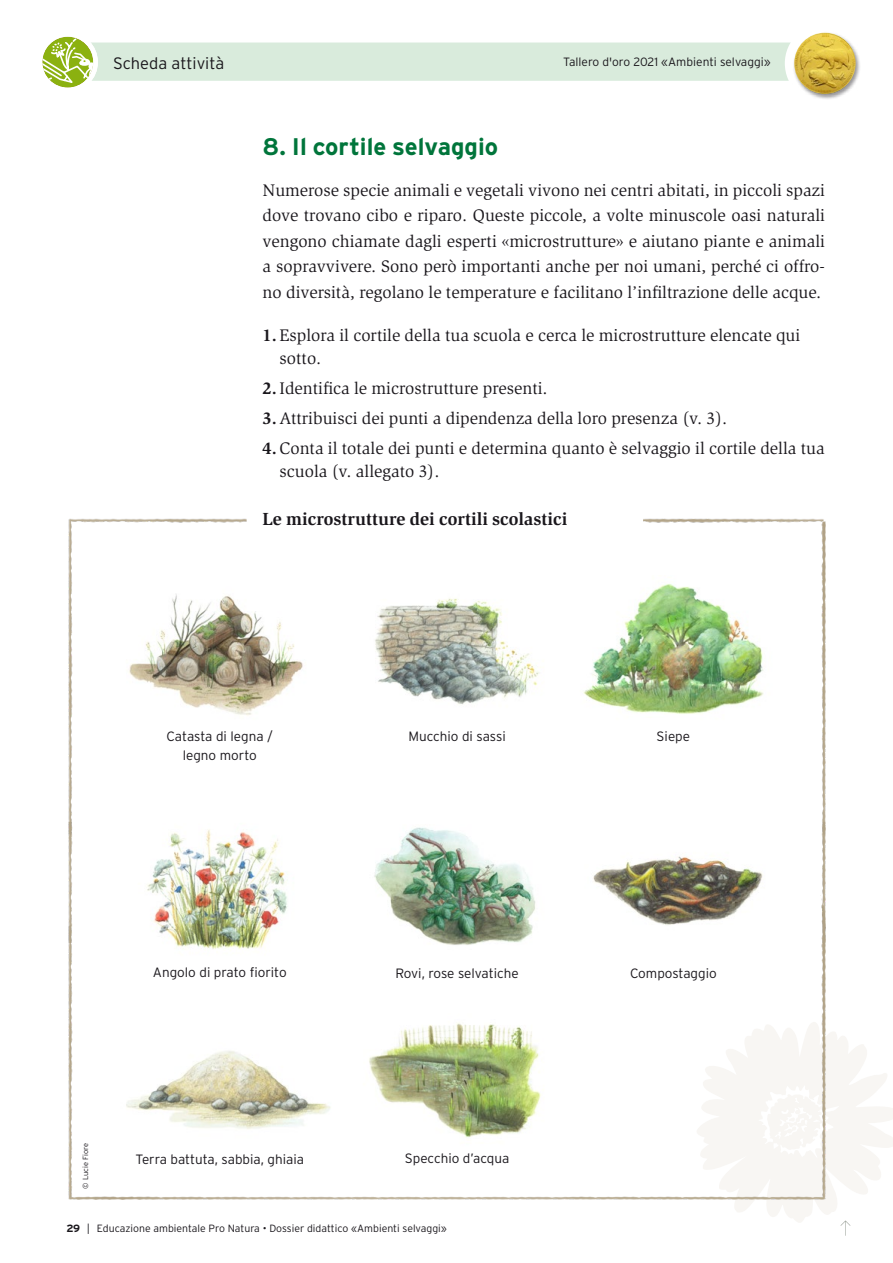
<style>
.page{position:relative;width:893px;height:1263px;background:#fff}
.page>*{position:absolute;margin:0;border:0;box-sizing:border-box;transform-origin:0 0}
.t1{font:700 24px "Interstate";color:#00753b}
.t2{font:700 18px "Slimbach Std";color:#1a171c}
.t3{font:17.25px/25.5px "Slimbach Std";color:#1a171c}
.t4{font:300 16.5px "Interstate";color:#1a171c}
.t5{font:300 13.5px/19.5px "Interstate";color:#1a171c;text-align:center}
.t6{font:300 12px "Interstate";color:#1a171c}
.t7{font:300 10.5px "Interstate";color:#1a171c}
.t8{font:300 7.5px "Interstate";color:#1a171c}
.s1{font-weight:700}
</style>
<div class="page">
<div style="left:47px;top:43px;width:803px;height:38px;background:#d9ebdc;border-radius:4px"></div>
<div style="left:785px;top:23px;width:80px;height:81px;background:#fff;border-radius:50%"></div>
<div style="left:792px;top:31px;width:68px;height:69px;background:#1a171c;opacity:.45"></div>
<img style="left:794px;top:33px;width:62px;height:61px;border-radius:31px">
<svg style="left:735px;top:1032px;width:158px;height:204px"></svg>
<img style="left:68px;top:943px;width:760px;height:259px">
<img style="left:68px;top:518px;width:758px;height:304px">
<img style="left:68px;top:822px;width:758px;height:121px">
<svg style="left:42px;top:36px;width:56px;height:52px"></svg>
<img style="left:352px;top:813px;width:210px;height:148px">
<img style="left:572px;top:830px;width:207px;height:128px">
<img style="left:115px;top:575px;width:210px;height:148px">
<img style="left:568px;top:575px;width:211px;height:148px">
<img style="left:352px;top:575px;width:210px;height:148px">
<img style="left:115px;top:811px;width:210px;height:148px">
<img style="left:352px;top:1001px;width:210px;height:149px">
<img style="left:115px;top:1007px;width:225px;height:143px">
<p class="t4" style="left:113px;top:53px;width:113px">Scheda attività</p>
<p class="t6" style="left:563px;top:55px;width:209px">Tallero d'oro 2021 «Ambienti selvaggi»</p>
<h1 class="t1" style="left:263px;top:132px;width:237px">8. Il cortile selvaggio</h1>
<p class="t3" style="left:263px;top:177px;width:564px;text-align:justify">Numerose specie animali e vegetali vivono nei centri abitati, in piccoli spazi dove trovano cibo e riparo. Queste piccole, a volte minuscole oasi naturali vengono chiamate dagli esperti «microstrutture» e aiutano piante e animali a sopravvivere. Sono però importanti anche per noi umani, perché ci offro&shy;no diversità, regolano le temperature e facilitano l’infiltrazione delle acque.</p>
<p class="t3" style="left:280px;top:323px;width:522px;line-height:23.5px;text-indent:-17px"><span class="s1">1.</span> Esplora il cortile della tua scuola e cerca le microstrutture elencate qui sotto.</p>
<p class="t3" style="left:263px;top:373px;width:564px;line-height:30px"><span class="s1">2.</span>Identifica le microstrutture presenti.<br><span class="s1">3.</span>Attribuisci dei punti a dipendenza della loro presenza (v. 3).<br><span class="s1">4.</span>Conta il totale dei punti e determina quanto è selvaggio il cortile della tua</p>
<p class="t3" style="left:280px;top:459px;width:161px">scuola (v. allegato 3).</p>
<p class="t2" style="left:263px;top:508px;width:306px">Le microstrutture dei cortili scolastici</p>
<p class="t5" style="left:167px;top:726px;width:108px">Catasta di legna / legno morto</p>
<p class="t5" style="left:408px;top:726px;width:99px">Mucchio di sassi</p>
<p class="t5" style="left:657px;top:726px;width:35px">Siepe</p>
<p class="t5" style="left:153px;top:962px;width:135px">Angolo di prato fiorito</p>
<p class="t5" style="left:395px;top:964px;width:125px">Rovi, rose selvatiche</p>
<p class="t5" style="left:630px;top:964px;width:88px">Compostaggio</p>
<p class="t8" style="left:81px;top:1188px;width:47px;rotate:-90deg">© Lucie Fiore</p>
<p class="t5" style="left:135px;top:1149px;width:170px">Terra battuta, sabbia, ghiaia</p>
<p class="t5" style="left:405px;top:1148px;width:106px">Specchio d’acqua</p>
<p class="t7" style="left:66px;top:1222px;width:382px"><span class="s1">29</span> | Educazione ambientale Pro Natura • Dossier didattico «Ambienti selvaggi»</p>
</div>
